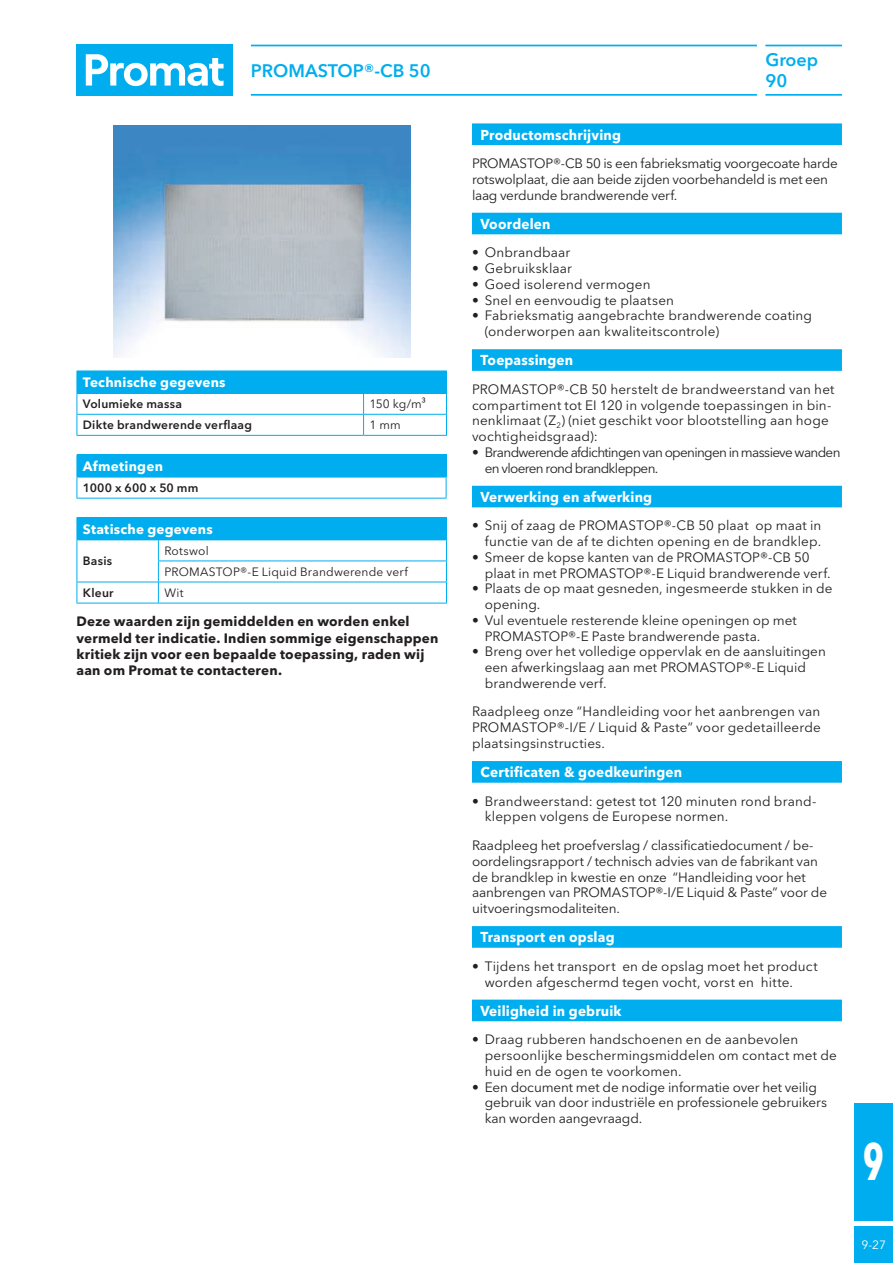
<style>
.page{position:relative;width:893px;height:1263px;background:#fff}
.page>*{position:absolute;margin:0;border:0;box-sizing:border-box;transform-origin:0 0}
.t1{font:700 52.5px "Avenir Next Condensed";color:#fff;scale:.75 1}
.Header_1_line_-12_5{font:600 18px/21.3px "Avenir Next W1 G";color:#00aeef}
.title_balk{font:700 14.25px "Avenir Next W1 G";letter-spacing:.015em;color:#fff;scale:.95 1}
.body_NL{font:13.5px/15.8px "Avenir Next W1 G";letter-spacing:.005em;color:#231f20}
.disclaimer{font:700 13.5px/16.2px "Avenir Next W1 G";letter-spacing:.015em;color:#231f20}
.body_NL-2{font:13.5px/15.8px "Avenir Next W1 G";letter-spacing:-.02em;color:#231f20}
.body_NL-3{font:13.5px/15.8px "Avenir Next W1 G";letter-spacing:-.05em;color:#231f20}
.table_header{font:700 13.5px "Avenir Next W1 G";letter-spacing:.015em;color:#fff}
.table_body{font:600 12px "Avenir Next W1 G";letter-spacing:.02em;color:#231f20}
.table_spec_left_alig{font:12px "Avenir Next W1 G";letter-spacing:.015em;color:#231f20}
.t2{font:12px "Avenir Next W1 G";color:#fff}
</style>
<div class="page">
<div style="left:77px;top:45px;width:156px;height:51px;background:#00aeef"></div>
<svg style="left:86px;top:54px;width:138px;height:32px"></svg>
<hr style="left:251px;top:45px;width:506px;height:1px;background:#00aeef">
<hr style="left:251px;top:94px;width:506px;height:2px;background:#00aeef">
<img style="left:113px;top:126px;width:297px;height:231px">
<div style="left:855px;top:1103px;width:38px;height:117px;background:#00aeef"></div>
<div style="left:855px;top:1227px;width:38px;height:36px;background:#00aeef"></div>
<hr style="left:765px;top:45px;width:77px;height:1px;background:#00aeef">
<hr style="left:765px;top:94px;width:77px;height:2px;background:#00aeef">
<div style="left:77px;top:371px;width:369px;height:22px;background:#00aeef"></div>
<hr style="left:77px;top:414px;width:287px;height:1px;background:#00aeef">
<hr style="left:364px;top:414px;width:83px;height:1px;background:#00aeef">
<svg style="left:363px;top:394px;width:1px;height:41px"></svg>
<hr style="left:77px;top:435px;width:287px;height:1px;background:#00aeef">
<hr style="left:364px;top:435px;width:83px;height:1px;background:#00aeef">
<svg style="left:77px;top:394px;width:1px;height:41px"></svg>
<svg style="left:446px;top:371px;width:1px;height:64px"></svg>
<hr style="left:77px;top:393px;width:287px;height:1px;background:#00aeef">
<hr style="left:364px;top:393px;width:83px;height:1px;background:#00aeef">
<div style="left:77px;top:455px;width:369px;height:22px;background:#00aeef"></div>
<svg style="left:446px;top:455px;width:1px;height:43px"></svg>
<hr style="left:77px;top:498px;width:369px;height:1px;background:#00aeef">
<hr style="left:77px;top:454px;width:369px;height:1px;background:#00aeef">
<svg style="left:77px;top:478px;width:1px;height:20px"></svg>
<hr style="left:77px;top:477px;width:369px;height:1px;background:#00aeef">
<div style="left:77px;top:518px;width:369px;height:22px;background:#00aeef"></div>
<hr style="left:158px;top:560px;width:289px;height:1px;background:#00aeef">
<hr style="left:77px;top:582px;width:81px;height:1px;background:#00aeef">
<hr style="left:158px;top:582px;width:289px;height:1px;background:#00aeef">
<svg style="left:158px;top:540px;width:1px;height:63px"></svg>
<hr style="left:77px;top:603px;width:81px;height:1px;background:#00aeef">
<hr style="left:158px;top:603px;width:289px;height:1px;background:#00aeef">
<hr style="left:77px;top:517px;width:81px;height:1px;background:#00aeef">
<svg style="left:77px;top:540px;width:1px;height:63px"></svg>
<hr style="left:158px;top:517px;width:289px;height:1px;background:#00aeef">
<svg style="left:446px;top:518px;width:1px;height:85px"></svg>
<hr style="left:158px;top:539px;width:289px;height:1px;background:#00aeef">
<div style="left:472px;top:123px;width:370px;height:22px;background:#00aeef"></div>
<div style="left:472px;top:213px;width:370px;height:21px;background:#00aeef"></div>
<div style="left:472px;top:349px;width:370px;height:22px;background:#00aeef"></div>
<div style="left:472px;top:486px;width:370px;height:21px;background:#00aeef"></div>
<div style="left:472px;top:761px;width:370px;height:22px;background:#00aeef"></div>
<div style="left:472px;top:926px;width:370px;height:22px;background:#00aeef"></div>
<div style="left:472px;top:999px;width:370px;height:22px;background:#00aeef"></div>
<p class="Header_1_line_-12_5" style="left:251px;top:60px;width:182px">PROMASTOP®-CB 50</p>
<p class="table_header" style="left:83px;top:374px;width:144px">Technische gegevens</p>
<p class="table_body" style="left:83px;top:397px;width:101px">Volumieke massa</p>
<p class="table_spec_left_alig" style="left:370px;top:397px;width:58px">150 kg/m³</p>
<p class="table_body" style="left:83px;top:418px;width:170px">Dikte brandwerende verflaag</p>
<p class="table_spec_left_alig" style="left:370px;top:418px;width:33px">1 mm</p>
<p class="table_header" style="left:83px;top:458px;width:82px">Afmetingen</p>
<p class="table_body" style="left:83px;top:481px;width:117px">1000 x 600 x 50 mm</p>
<p class="table_header" style="left:83px;top:521px;width:131px">Statische gegevens</p>
<p class="table_body" style="left:83px;top:554px;width:31px">Basis</p>
<p class="table_spec_left_alig" style="left:164px;top:544px;width:46px">Rotswol</p>
<p class="table_spec_left_alig" style="left:164px;top:565px;width:245px">PROMASTOP®-E Liquid Brandwerende verf</p>
<p class="table_body" style="left:83px;top:586px;width:32px">Kleur</p>
<p class="table_spec_left_alig" style="left:164px;top:586px;width:21px">Wit</p>
<p class="disclaimer" style="left:77px;top:613px;width:363px">Deze waarden zijn gemiddelden en worden enkel vermeld ter indicatie. Indien sommige eigenschappen kritiek zijn voor een bepaalde toepassing, raden wij aan om Promat te contacteren.</p>
<h2 class="Header_1_line_-12_5" style="left:765px;top:49px;width:54px">Groep<br>90</h2>
<p class="title_balk" style="left:480px;top:126px;width:149px">Productomschrijving</p>
<p class="body_NL-2" style="left:472px;top:156px;width:367px">PROMASTOP®-CB 50 is een fabrieksmatig voorgecoate harde rotswolplaat, die aan beide zijden voorbehandeld is met een laag verdunde brandwerende verf.</p>
<p class="title_balk" style="left:480px;top:215px;width:75px">Voordelen</p>
<p class="body_NL" style="left:472px;top:245px;width:100px">• Onbrandbaar</p>
<p class="body_NL" style="left:472px;top:261px;width:102px">• Gebruiksklaar</p>
<p class="body_NL" style="left:472px;top:276px;width:180px">• Goed isolerend vermogen</p>
<p class="body_NL" style="left:472px;top:292px;width:204px">• Snel en eenvoudig te plaatsen</p>
<p class="body_NL" style="left:485px;top:308px;width:329px;text-indent:-13px">• Fabrieksmatig aangebrachte brandwerende coating (onderworpen aan kwaliteitscontrole)</p>
<p class="title_balk" style="left:480px;top:352px;width:99px">Toepassingen</p>
<p class="body_NL" style="left:472px;top:381px;width:364px">PROMASTOP®-CB 50 herstelt de brandweerstand van het compartiment tot EI 120 in volgende toepassingen in bin&shy;nenklimaat (Z<sub>2</sub>) (niet geschikt voor blootstelling aan hoge vochtigheidsgraad):</p>
<p class="body_NL-3" style="left:485px;top:444px;width:357px;text-indent:-13px">• Brandwerende afdichtingen van openingen in massieve wanden en vloeren rond brandkleppen.</p>
<p class="title_balk" style="left:480px;top:488px;width:182px">Verwerking en afwerking</p>
<p class="body_NL" style="left:472px;top:518px;width:351px;text-align:right">• Snij of zaag de PROMASTOP®-CB 50 plaat op maat in functie van de af te dichten opening en de brandklep.</p>
<p class="body_NL" style="left:485px;top:549px;width:347px;text-indent:-13px">• Smeer de kopse kanten van de PROMASTOP®-CB 50 plaat in met PROMASTOP®-E Liquid brandwerende verf.</p>
<p class="body_NL" style="left:485px;top:581px;width:349px;text-indent:-13px">• Plaats de op maat gesneden, ingesmeerde stukken in de opening.</p>
<p class="body_NL" style="left:485px;top:612px;width:313px;text-indent:-13px">• Vul eventuele resterende kleine openingen op met<br>PROMASTOP®-E Paste brandwerende pasta.</p>
<p class="body_NL" style="left:485px;top:644px;width:343px;text-indent:-13px">• Breng over het volledige oppervlak en de aansluitingen een afwerkingslaag aan met PROMASTOP®-E Liquid brandwerende verf.</p>
<p class="body_NL" style="left:472px;top:704px;width:350px;text-align:justify">Raadpleeg onze “Handleiding voor het aanbrengen van PROMASTOP®-I/E / Liquid &amp; Paste” voor gedetailleerde plaatsingsinstructies.</p>
<p class="title_balk" style="left:480px;top:763px;width:214px">Certificaten &amp; goedkeuringen</p>
<p class="body_NL" style="left:485px;top:793px;width:333px;text-indent:-13px">• Brandweerstand: getest tot 120 minuten rond brand&shy;kleppen volgens de Europese normen.</p>
<p class="body_NL" style="left:472px;top:837px;width:357px">Raadpleeg het proefverslag / classificatiedocument / be&shy;oordelingsrapport / technisch advies van de fabrikant van de brandklep in kwestie en onze “Handleiding voor het aanbrengen van PROMASTOP®-I/E Liquid &amp; Paste” voor de uitvoeringsmodaliteiten.</p>
<p class="title_balk" style="left:480px;top:928px;width:143px">Transport en opslag</p>
<p class="body_NL" style="left:485px;top:958px;width:334px;text-indent:-13px">• Tijdens het transport en de opslag moet het product worden afgeschermd tegen vocht, vorst en hitte.</p>
<p class="title_balk" style="left:480px;top:1002px;width:150px">Veiligheid in gebruik</p>
<p class="body_NL" style="left:485px;top:1032px;width:354px;text-indent:-13px">• Draag rubberen handschoenen en de aanbevolen persoonlijke beschermingsmiddelen om contact met de huid en de ogen te voorkomen.</p>
<p class="body_NL" style="left:485px;top:1079px;width:344px;text-indent:-13px">• Een document met de nodige informatie over het veilig gebruik van door industriële en professionele gebruikers kan worden aangevraagd.</p>
<h1 class="t1" style="left:863px;top:1129px;width:29px">9</h1>
<p class="t2" style="left:861px;top:1238px;width:26px">9-27</p>
</div>
